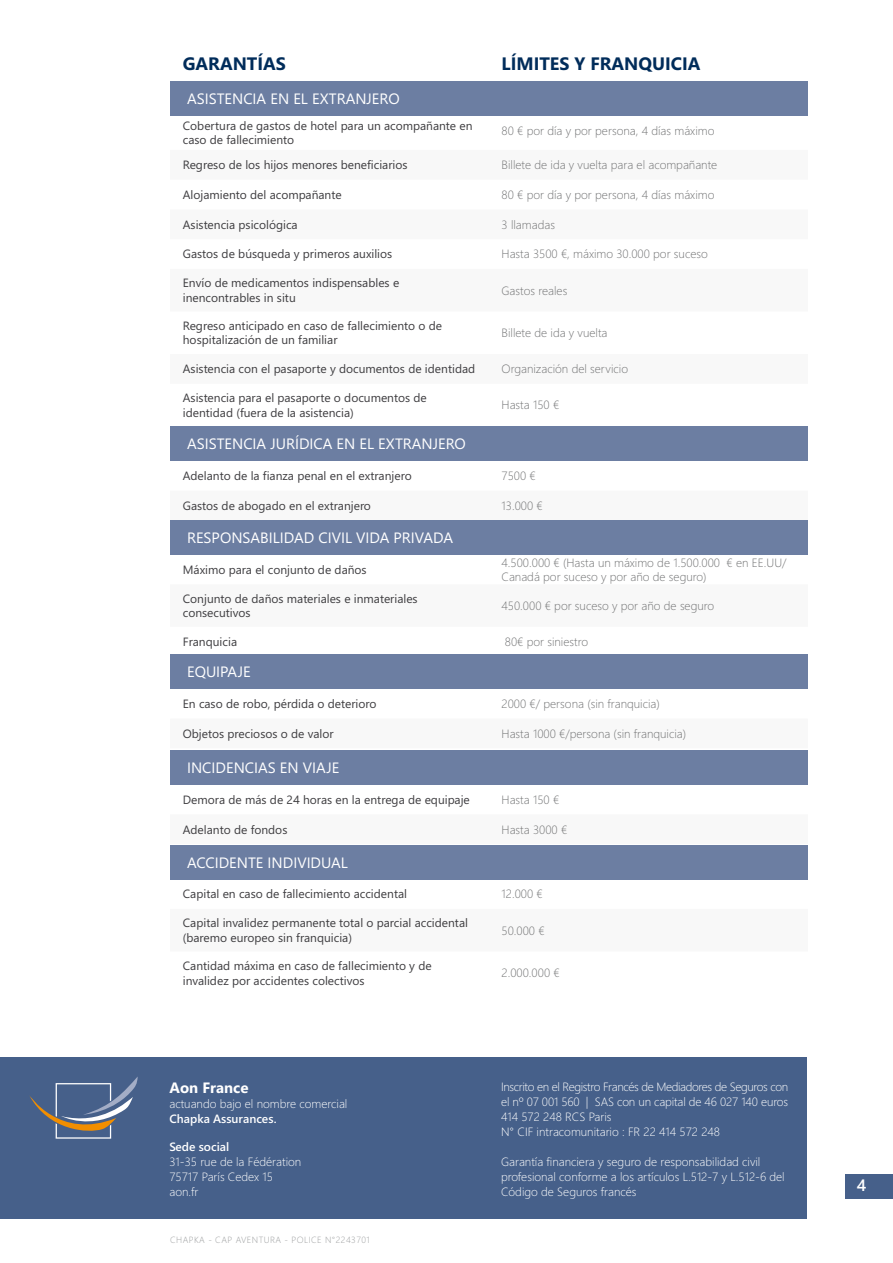
<style>
.page{position:relative;width:893px;height:1263px;background:#fff}
.page>*{position:absolute;margin:0;border:0;box-sizing:border-box;transform-origin:0 0}
.t1{font:700 18px "Segoe WP";color:#002c5a}
.t2{font:600 16.5px "Segoe WP";color:#fff}
.t3{font:15px "Segoe WP";color:#fff}
.t4{font:700 15px "Segoe WP";color:#fff}
.t5{font:12px/14.4px "Segoe WP";color:#3e3d40}
.t6{font:300 12px/14.4px "Segoe WP";color:#707172}
.t7{font:300 12px/15px "Segoe WP";color:#fff}
.t8{font:600 12px "Segoe WP";color:#fff}
.t9{font:300 9px "Segoe WP";letter-spacing:.05em;color:#9c9e9f}
</style>
<div class="page">
<div style="left:845px;top:1174px;width:48px;height:24px;background:#46608a"></div>
<div style="left:170px;top:427px;width:638px;height:34px;background:#6c7ea2"></div>
<div style="left:170px;top:520px;width:638px;height:34px;background:#6c7ea2"></div>
<div style="left:170px;top:845px;width:638px;height:34px;background:#6c7ea2"></div>
<div style="left:170px;top:655px;width:638px;height:34px;background:#6c7ea2"></div>
<div style="left:170px;top:82px;width:638px;height:34px;background:#6c7ea2"></div>
<div style="left:170px;top:750px;width:638px;height:34px;background:#6c7ea2"></div>
<div style="left:0;top:1057px;width:806px;height:162px;background:#46608a"></div>
<svg style="left:30px;top:1077px;width:108px;height:62px"></svg>
<h1 class="t1" style="left:183px;top:51px;width:105px">GARANTÍAS</h1>
<h1 class="t1" style="left:502px;top:51px;width:200px">LÍMITES Y FRANQUICIA</h1>
<p class="t3" style="left:187px;top:89px;width:214px">ASISTENCIA EN EL EXTRANJERO</p>
<p class="t5" style="left:183px;top:118px;width:291px">Cobertura de gastos de hotel para un acompañante en caso de fallecimiento</p>
<p class="t6" style="left:502px;top:123px;width:214px">80 € por día y por persona, 4 días máximo</p>
<p class="t5" style="left:183px;top:157px;width:226px">Regreso de los hijos menores beneficiarios</p>
<p class="t6" style="left:502px;top:157px;width:217px">Billete de ida y vuelta para el acompañante</p>
<p class="t5" style="left:183px;top:187px;width:160px">Alojamiento del acompañante</p>
<p class="t6" style="left:502px;top:187px;width:214px">80 € por día y por persona, 4 días máximo</p>
<p class="t5" style="left:183px;top:217px;width:116px">Asistencia psicológica</p>
<p class="t6" style="left:502px;top:217px;width:55px">3 llamadas</p>
<p class="t5" style="left:183px;top:246px;width:211px">Gastos de búsqueda y primeros auxilios</p>
<p class="t6" style="left:502px;top:246px;width:208px">Hasta 3500 €, máximo 30.000 por suceso</p>
<p class="t5" style="left:183px;top:275px;width:218px">Envío de medicamentos indispensables e inencontrables in situ</p>
<p class="t6" style="left:502px;top:283px;width:67px">Gastos reales</p>
<p class="t5" style="left:183px;top:318px;width:261px">Regreso anticipado en caso de fallecimiento o de hospitalización de un familiar</p>
<p class="t6" style="left:502px;top:325px;width:107px">Billete de ida y vuelta</p>
<p class="t5" style="left:183px;top:361px;width:294px">Asistencia con el pasaporte y documentos de identidad</p>
<p class="t6" style="left:502px;top:361px;width:128px">Organización del servicio</p>
<p class="t5" style="left:183px;top:390px;width:245px;line-height:15px">Asistencia para el pasaporte o documentos de identidad (fuera de la asistencia)</p>
<p class="t6" style="left:502px;top:397px;width:59px">Hasta 150 €</p>
<p class="t3" style="left:187px;top:434px;width:280px">ASISTENCIA JURÍDICA EN EL EXTRANJERO</p>
<p class="t5" style="left:183px;top:468px;width:230px">Adelanto de la fianza penal en el extranjero</p>
<p class="t6" style="left:502px;top:468px;width:36px">7500 €</p>
<p class="t5" style="left:183px;top:498px;width:190px">Gastos de abogado en el extranjero</p>
<p class="t6" style="left:502px;top:498px;width:43px">13.000 €</p>
<p class="t3" style="left:187px;top:527px;width:267px">RESPONSABILIDAD CIVIL VIDA PRIVADA</p>
<p class="t5" style="left:183px;top:562px;width:185px">Máximo para el conjunto de daños</p>
<p class="t6" style="left:502px;top:555px;width:286px">4.500.000 € (Hasta un máximo de 1.500.000 € en EE.UU/<br>Canadá por suceso y por año de seguro)</p>
<p class="t5" style="left:183px;top:591px;width:236px">Conjunto de daños materiales e inmateriales consecutivos</p>
<p class="t6" style="left:502px;top:598px;width:214px">450.000 € por suceso y por año de seguro</p>
<p class="t5" style="left:183px;top:634px;width:56px">Franquicia</p>
<p class="t6" style="left:505px;top:634px;width:85px">80€ por siniestro</p>
<p class="t3" style="left:187px;top:662px;width:65px">EQUIPAJE</p>
<p class="t5" style="left:183px;top:696px;width:195px">En caso de robo, pérdida o deterioro</p>
<p class="t6" style="left:502px;top:696px;width:160px">2000 €/ persona (sin franquicia)</p>
<p class="t5" style="left:183px;top:726px;width:152px">Objetos preciosos o de valor</p>
<p class="t6" style="left:502px;top:726px;width:186px">Hasta 1000 €/persona (sin franquicia)</p>
<p class="t3" style="left:187px;top:757px;width:154px">INCIDENCIAS EN VIAJE</p>
<p class="t5" style="left:183px;top:792px;width:289px">Demora de más de 24 horas en la entrega de equipaje</p>
<p class="t6" style="left:502px;top:792px;width:59px">Hasta 150 €</p>
<p class="t5" style="left:183px;top:821px;width:106px">Adelanto de fondos</p>
<p class="t6" style="left:502px;top:821px;width:67px">Hasta 3000 €</p>
<p class="t3" style="left:187px;top:852px;width:162px">ACCIDENTE INDIVIDUAL</p>
<p class="t5" style="left:183px;top:886px;width:226px">Capital en caso de fallecimiento accidental</p>
<p class="t6" style="left:502px;top:886px;width:43px">12.000 €</p>
<p class="t5" style="left:183px;top:915px;width:287px">Capital invalidez permanente total o parcial accidental (baremo europeo sin franquicia)</p>
<p class="t6" style="left:502px;top:923px;width:45px">50.000 €</p>
<p class="t5" style="left:183px;top:957px;width:250px;line-height:15px">Cantidad máxima en caso de fallecimiento y de invalidez por accidentes colectivos</p>
<p class="t6" style="left:502px;top:965px;width:60px">2.000.000 €</p>
<p class="t4" style="left:169px;top:1077px;width:81px">Aon France</p>
<p class="t7" style="left:169px;top:1095px;width:179px">actuando bajo el nombre comercial</p>
<p class="t8" style="left:169px;top:1110px;width:109px">Chapka Assurances.</p>
<p class="t8" style="left:169px;top:1138px;width:61px">Sede social</p>
<p class="t7" style="left:169px;top:1153px;width:133px">31-35 rue de la Fédération<br>75717 París Cedex 15 aon.fr</p>
<p class="t9" style="left:170px;top:1233px;width:201px">CHAPKA - CAP AVENTURA - POLICE N°2243701</p>
<p class="t7" style="left:501px;top:1078px;width:289px">Inscrito en el Registro Francés de Mediadores de Seguros con el nº 07 001 560 | SAS con un capital de 46 027 140 euros 414 572 248 RCS Paris<br>N° CIF intracomunitario : FR 22 414 572 248</p>
<p class="t7" style="left:501px;top:1153px;width:285px">Garantía financiera y seguro de responsabilidad civil profesional conforme a los artículos L.512-7 y L.512-6 del<br>Código de Seguros francés</p>
<h2 class="t2" style="left:857px;top:1174px;width:11px">4</h2>
</div>
